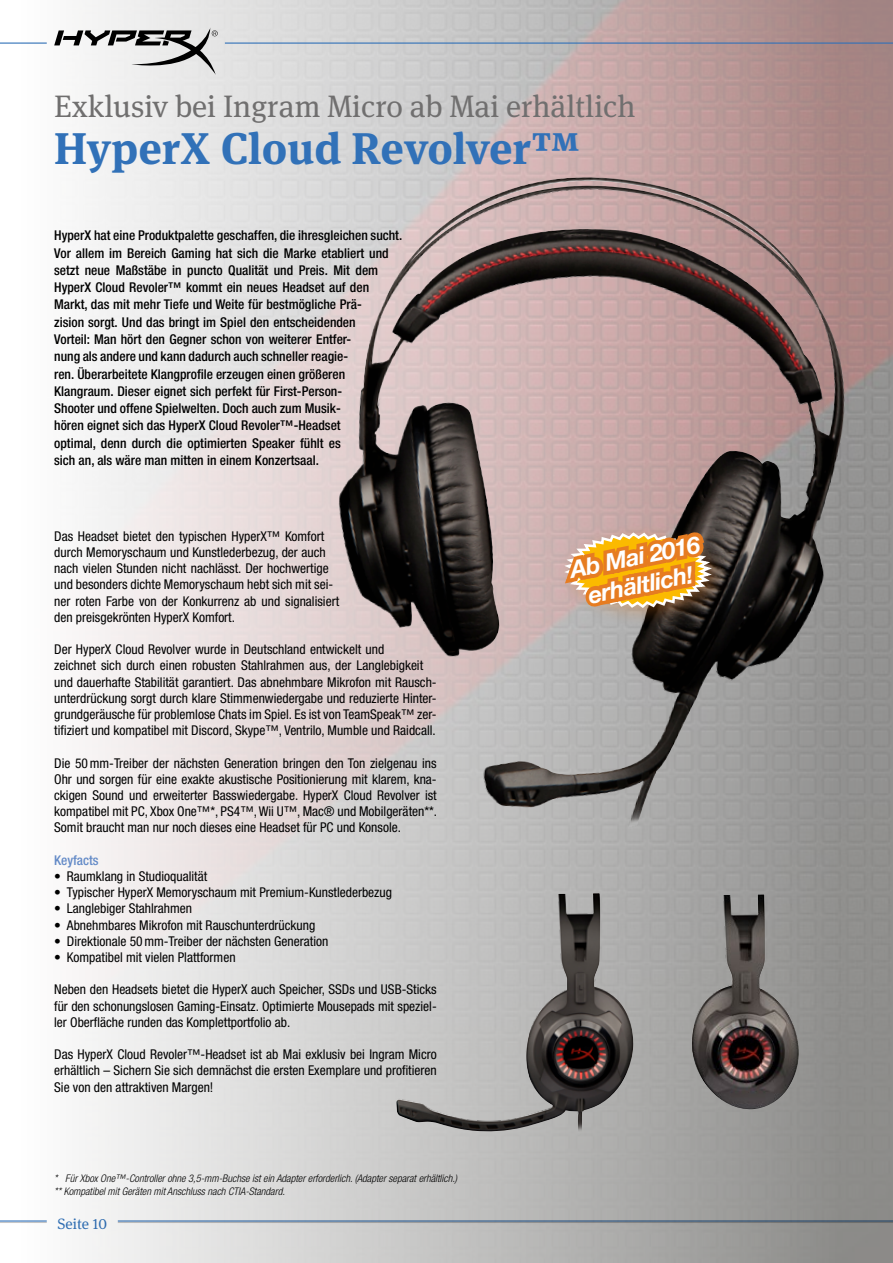
<style>
.page{position:relative;width:893px;height:1263px;background:#fff}
.page>*{position:absolute;margin:0;border:0;box-sizing:border-box;transform-origin:0 0}
.t1{font:700 44.25px "Meta Serif OT";color:#3171b8}
.t2{font:31.05px "Meta Serif OT";color:#706f6f}
.t3{font:italic 700 23.7px/28.5px "Helvetica Neue LT Std";color:#fff;text-align:center}
.t4{font:15px "Meta Serif OT";color:#3171b8}
.t5{font:condensed 13.5px/16.2px "Helvetica Neue LT Std";color:#000;text-align:justify}
.t6{font:500 condensed 13.5px/17.2px "Helvetica Neue LT Std";color:#000}
.t7{font:500 condensed 13.5px "Helvetica Neue LT Std";color:#638ac7}
.t8{font:italic 300 condensed 10.5px/12.6px "Helvetica Neue LT Std";color:#000}
</style>
<div class="page">
<img style="left:0;top:0;width:893px;height:1263px">
<img style="left:716px;top:894px;width:84px;height:216px">
<img style="left:396px;top:893px;width:164px;height:248px">
<img style="left:335px;top:276px;width:490px;height:574px">
<div style="left:556px;top:523px;width:174px;height:104px;background:#e67c21;opacity:.35"></div>
<svg style="left:560px;top:503px;width:156px;height:760px;background:#978f86"></svg>
<hr style="left:225px;top:43px;width:668px;height:1px;background:#3171b8">
<svg style="left:54px;top:27px;width:164px;height:48px"></svg>
<h2 class="t2" style="left:54px;top:87px;width:583px">Exklusiv bei Ingram Micro ab Mai erhältlich</h2>
<h1 class="t1" style="left:54px;top:120px;width:528px">HyperX Cloud Revolver™</h1>
<p class="t6" style="left:54px;top:227px;width:350px">HyperX hat eine Produktpalette geschaffen, die ihresgleichen sucht.<br>Vor allem im Bereich Gaming hat sich die Marke etabliert und setzt neue Maßstäbe in puncto Qualität und Preis. Mit dem HyperX Cloud Revoler™ kommt ein neues Headset auf den Markt, das mit mehr Tiefe und Weite für bestmögliche Prä-<br>zision sorgt. Und das bringt im Spiel den entscheidenden<br>Vorteil: Man hört den Gegner schon von weiterer Entfer-<br>nung als andere und kann dadurch auch schneller reagie-<br>ren. Überarbeitete Klangprofile erzeugen einen größeren Klangraum. Dieser eignet sich perfekt für First-Person-<br>Shooter und offene Spielwelten. Doch auch zum Musik-<br>hören eignet sich das HyperX Cloud Revoler™-Headset<br>optimal, denn durch die optimierten Speaker fühlt es<br>sich an, als wäre man mitten in einem Konzertsaal.</p>
<p class="t5" style="left:54px;top:528px;width:286px;text-align:left">Das Headset bietet den typischen HyperX™ Komfort durch Memoryschaum und Kunstlederbezug, der auch nach vielen Stunden nicht nachlässt. Der hochwertige und besonders dichte Memoryschaum hebt sich mit sei&shy;ner roten Farbe von der Konkurrenz ab und signalisiert den preisgekrönten HyperX Komfort.</p>
<p class="t5" style="left:54px;top:641px;width:384px;text-align:left">Der HyperX Cloud Revolver wurde in Deutschland entwickelt und<br>zeichnet sich durch einen robusten Stahlrahmen aus, der Langlebigkeit und dauerhafte Stabilität garantiert. Das abnehmbare Mikrofon mit Rausch&shy;unterdrückung sorgt durch klare Stimmenwiedergabe und reduzierte Hinter&shy;grundgeräusche für problemlose Chats im Spiel. Es ist von TeamSpeak™ zer&shy;tifiziert und kompatibel mit Discord, Skype™, Ventrilo, Mumble und Raidcall.</p>
<p class="t5" style="left:54px;top:754px;width:384px">Die 50mm-Treiber der nächsten Generation bringen den Ton zielgenau ins Ohr und sorgen für eine exakte akustische Positionierung mit klarem, kna&shy;ckigen Sound und erweiterter Basswiedergabe. HyperX Cloud Revolver ist kompatibel mit PC, Xbox One™*, PS4™, Wii U™, Mac® und Mobilgeräten**.<br>Somit braucht man nur noch dieses eine Headset für PC und Konsole.</p>
<p class="t7" style="left:54px;top:852px;width:46px">Keyfacts</p>
<p class="t5" style="left:54px;top:868px;width:155px">• Raumklang in Studioqualität</p>
<p class="t5" style="left:54px;top:884px;width:339px">• Typischer HyperX Memoryschaum mit Premium-Kunstlederbezug</p>
<p class="t5" style="left:54px;top:900px;width:139px">• Langlebiger Stahlrahmen</p>
<p class="t5" style="left:54px;top:916px;width:263px">• Abnehmbares Mikrofon mit Rauschunterdrückung</p>
<p class="t5" style="left:54px;top:933px;width:276px">• Direktionale 50mm-Treiber der nächsten Generation</p>
<p class="t5" style="left:54px;top:949px;width:183px">• Kompatibel mit vielen Plattformen</p>
<p class="t5" style="left:54px;top:981px;width:384px">Neben den Headsets bietet die HyperX auch Speicher, SSDs und USB-Sticks für den schonungslosen Gaming-Einsatz. Optimierte Mousepads mit speziel&shy;ler Oberfläche runden das Komplettportfolio ab.</p>
<p class="t5" style="left:54px;top:1046px;width:384px">Das HyperX Cloud Revoler™-Headset ist ab Mai exklusiv bei Ingram Micro erhältlich – Sichern Sie sich demnächst die ersten Exemplare und profitieren Sie von den attraktiven Margen!</p>
<p class="t8" style="left:54px;top:1172px;width:405px">* Für Xbox One™-Controller ohne 3,5-mm-Buchse ist ein Adapter erforderlich. (Adapter separat erhältlich.) ** Kompatibel mit Geräten mit Anschluss nach CTIA-Standard.</p>
<p class="t4" style="left:57px;top:1214px;width:51px">Seite 10</p>
<h3 class="t3" style="left:568px;top:555px;width:133px;rotate:-11deg">Ab Mai 2016 erhältlich!</h3>
</div>
